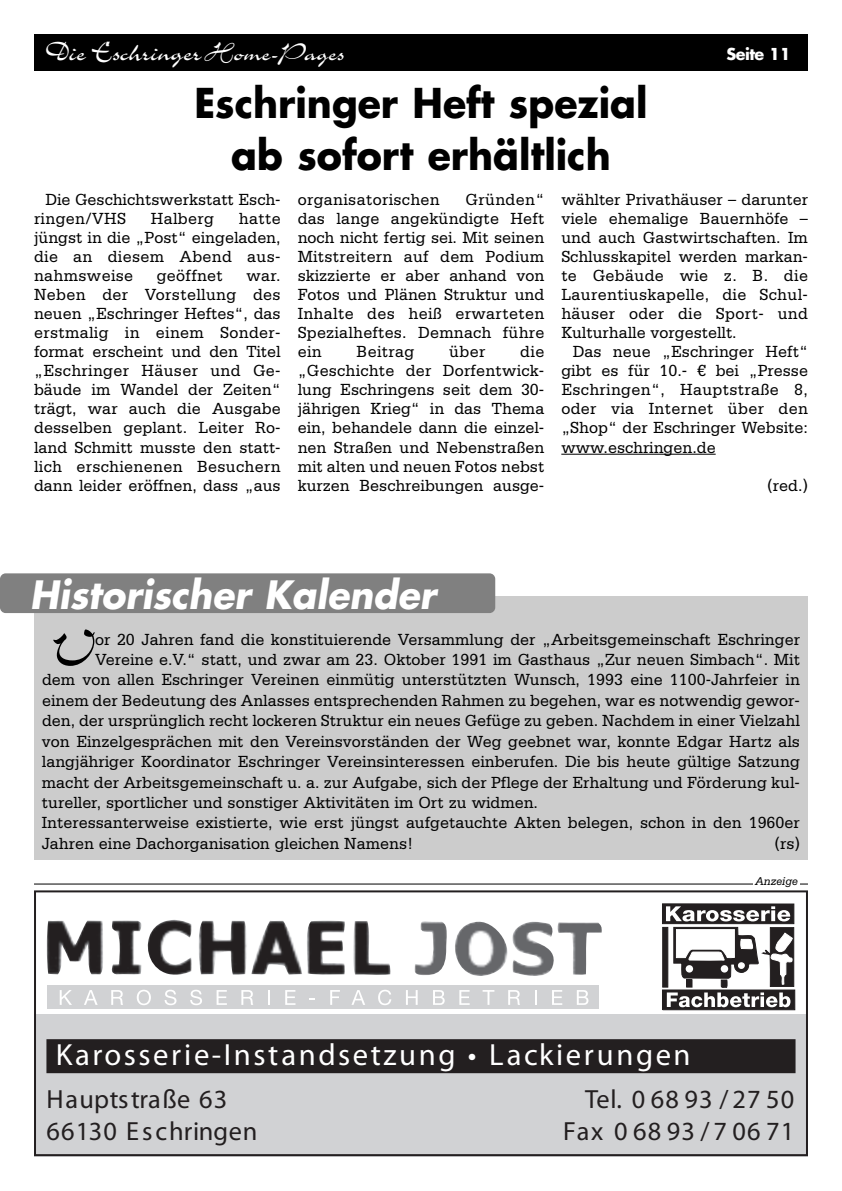
<style>
.page{position:relative;width:842px;height:1191px;background:#fff}
.page>*{position:absolute;margin:0;border:0;box-sizing:border-box;transform-origin:0 0}
.t1{font:61px "Charme LT";color:#000;scale:.95 1}
.t2{font:700 40px/52.2px "Futura LT";color:#000;text-align:center;scale:.95 1}
.t3{font:italic 700 38px "Futura LT";color:#fff;scale:.95 1}
.t4{font:700 30.6px "Helvetica Neue CE";letter-spacing:.085em;color:#fff}
.t5{font:30px "Charme LT";letter-spacing:-.02em;color:#fff}
.t6{font:26.4px "Helvetica Neue CE";letter-spacing:.045em;color:#231f20}
.t7{font:17px/19px "Serifa LT";color:#000;text-align:justify;scale:.95 1}
.t8{font:17px "Serifa LT";letter-spacing:.02em;color:#000;scale:.95 1}
.t9{font:700 16px "Futura LT";letter-spacing:-.035em;color:#fff}
.t10{font:italic 12px "Serifa LT";color:#000;scale:.95 1}
.s1{font-size:28px}
</style>
<div class="page">
<div style="left:34px;top:34px;width:774px;height:37px;background:#000"></div>
<div style="left:34px;top:1014px;width:774px;height:143px;background:#d1d2d4"></div>
<div style="left:34px;top:890px;width:774px;height:266px;border:2px solid #231f20"></div>
<div style="left:662px;top:904px;width:132px;height:19px;border:1px solid #231f20"></div>
<svg style="left:662px;top:906px;width:134px;height:104px"></svg>
<div style="left:46px;top:1039px;width:749px;height:34px;background:#231f20"></div>
<div style="left:48px;top:985px;width:551px;height:24px;background:#d1d2d4"></div>
<svg style="left:60px;top:990px;width:12px;height:15px"></svg>
<svg style="left:84px;top:990px;width:14px;height:15px"></svg>
<svg style="left:111px;top:990px;width:12px;height:15px"></svg>
<svg style="left:137px;top:989px;width:14px;height:16px"></svg>
<svg style="left:165px;top:989px;width:11px;height:16px"></svg>
<svg style="left:190px;top:989px;width:12px;height:16px"></svg>
<svg style="left:217px;top:990px;width:10px;height:15px"></svg>
<svg style="left:241px;top:990px;width:12px;height:15px"></svg>
<svg style="left:268px;top:990px;width:2px;height:15px"></svg>
<svg style="left:285px;top:990px;width:10px;height:15px"></svg>
<svg style="left:309px;top:998px;width:6px;height:2px"></svg>
<svg style="left:330px;top:990px;width:10px;height:15px"></svg>
<svg style="left:351px;top:990px;width:14px;height:15px"></svg>
<svg style="left:378px;top:989px;width:13px;height:16px"></svg>
<svg style="left:406px;top:990px;width:12px;height:15px"></svg>
<svg style="left:433px;top:990px;width:12px;height:15px"></svg>
<svg style="left:459px;top:990px;width:11px;height:15px"></svg>
<svg style="left:483px;top:990px;width:11px;height:15px"></svg>
<svg style="left:508px;top:990px;width:12px;height:15px"></svg>
<svg style="left:535px;top:990px;width:2px;height:15px"></svg>
<svg style="left:552px;top:990px;width:10px;height:15px"></svg>
<svg style="left:577px;top:990px;width:11px;height:15px"></svg>
<img style="left:46px;top:919px;width:556px;height:57px">
<hr style="left:34px;top:883px;width:774px;height:1px;background:#000">
<div style="left:753px;top:873px;width:46px;height:15px;background:#fff"></div>
<div style="left:34px;top:596px;width:774px;height:263px;background:#ccc"></div>
<div style="left:0;top:573px;width:495px;height:40px;background:#808080;border-radius:6px"></div>
<hr style="left:561px;top:454px;width:155px;height:1px;background:#000">
<h3 class="t5" style="left:45px;top:42px;width:301px">Die Eschringer<span class="s1">Home-Pages</span></h3>
<p class="t9" style="left:726px;top:47px;width:66px">Seite 11</p>
<h2 class="t2" style="left:194px;top:80px;width:479px">Eschringer Heft spezial ab sofort erhältlich</h2>
<p class="t7" style="left:34px;top:192px;width:261px;text-indent:11px">Die Geschichtswerkstatt Esch&shy;ringen/VHS</p>
<p class="t7" style="left:34px;top:211px;width:261px;text-indent:205px">hatte jüngst in die „Post“ eingeladen, die an diesem Abend aus&shy;nahmsweise</p>
<p class="t8" style="left:151px;top:213px;width:68px">Halberg</p>
<p class="t8" style="left:157px;top:270px;width:71px">geöffnet</p>
<p class="t7" style="left:34px;top:268px;width:261px;text-indent:212px">war.<br>Neben der Vorstellung des neuen „Eschringer Heftes“, das erstmalig in einem Sonder&shy;format erscheint und den Titel „Eschringer Häuser und Ge&shy;bäude im Wandel der Zeiten“ trägt, war auch die Ausgabe desselben geplant. Leiter Ro&shy;land Schmitt musste den statt&shy;lich erschienenen Besuchern dann leider eröffnen, dass „aus</p>
<p class="t7" style="left:298px;top:192px;width:261px;text-indent:168px">Gründen“ das lange angekündigte Heft noch nicht fertig sei. Mit seinen Mitstreitern auf dem Podium skizzierte er aber anhand von Fotos und Plänen Struktur und Inhalte des heiß erwarteten Spezialheftes. Demnach führe ein</p>
<p class="t8" style="left:298px;top:194px;width:151px">organisatorischen</p>
<p class="t8" style="left:357px;top:346px;width:62px">Beitrag</p>
<p class="t7" style="left:449px;top:344px;width:39px">über</p>
<p class="t7" style="left:298px;top:344px;width:261px;text-indent:223px">die „Geschichte der Dorfentwick&shy;lung Eschringens seit dem 30- jährigen Krieg“ in das Thema ein, behandele dann die einzel&shy;nen Straßen und Nebenstraßen mit alten und neuen Fotos nebst kurzen Beschreibungen ausge-</p>
<p class="t7" style="left:561px;top:192px;width:261px">wählter Privathäuser – darunter viele ehemalige Bauernhöfe – und auch Gastwirtschaften. Im Schlusskapitel werden markan&shy;te Gebäude wie z. B. die Laurentiuskapelle, die Schul&shy;häuser oder die Sport- und Kulturhalle vorgestellt.</p>
<p class="t7" style="left:561px;top:344px;width:261px;text-indent:11px">Das neue „Eschringer Heft“ gibt es für 10.- € bei „Presse Eschringen“, Hauptstraße 8, oder via Internet über den „Shop“ der Eschringer Website: www.eschringen.de</p>
<p class="t7" style="left:768px;top:477px;width:44px">(red.)</p>
<h3 class="t3" style="left:30px;top:577px;width:429px">Historischer Kalender</h3>
<h1 class="t1" style="left:53px;top:628px;width:46px">V</h1>
<p class="t7" style="left:95px;top:631px;width:743px">or 20 Jahren fand die konstituierende Versammlung der „Arbeitsgemeinschaft Eschringer</p>
<p class="t7" style="left:95px;top:651px;width:743px">Vereine e.V.“ statt, und zwar am 23. Oktober 1991 im Gasthaus „Zur neuen Simbach“. Mit</p>
<p class="t7" style="left:42px;top:672px;width:799px">dem von allen Eschringer Vereinen einmütig unterstützten Wunsch, 1993 eine 1100-Jahrfeier in</p>
<p class="t7" style="left:42px;top:692px;width:799px">einem der Bedeutung des Anlasses entsprechenden Rahmen zu begehen, war es notwendig gewor-</p>
<p class="t7" style="left:42px;top:712px;width:799px">den, der ursprünglich recht lockeren Struktur ein neues Gefüge zu geben. Nachdem in einer Vielzahl</p>
<p class="t7" style="left:42px;top:733px;width:799px">von Einzelgesprächen mit den Vereinsvorständen der Weg geebnet war, konnte Edgar Hartz als</p>
<p class="t7" style="left:42px;top:753px;width:799px">langjähriger Koordinator Eschringer Vereinsinteressen einberufen. Die bis heute gültige Satzung</p>
<p class="t7" style="left:42px;top:774px;width:799px">macht der Arbeitsgemeinschaft u. a. zur Aufgabe, sich der Pflege der Erhaltung und Förderung kul-</p>
<p class="t7" style="left:42px;top:794px;width:524px">tureller, sportlicher und sonstiger Aktivitäten im Ort zu widmen.</p>
<p class="t7" style="left:42px;top:814px;width:799px">Interessanterweise existierte, wie erst jüngst aufgetauchte Akten belegen, schon in den 1960er</p>
<p class="t7" style="left:42px;top:835px;width:393px">Jahren eine Dachorganisation gleichen Namens!</p>
<p class="t7" style="left:775px;top:835px;width:28px">(rs)</p>
<p class="t10" style="left:755px;top:877px;width:47px">Anzeige</p>
<h3 class="t4" style="left:56px;top:1043px;width:636px">Karosserie-Instandsetzung • Lackierungen</h3>
<h3 class="t6" style="left:46px;top:1089px;width:182px">Hauptstraße 63</h3>
<h3 class="t6" style="left:585px;top:1089px;width:211px">Tel. 0 68 93 / 27 50</h3>
<h3 class="t6" style="left:46px;top:1121px;width:212px">66130 Eschringen</h3>
<h3 class="t6" style="left:563px;top:1121px;width:233px">Fax 06893/70671</h3>
</div>
